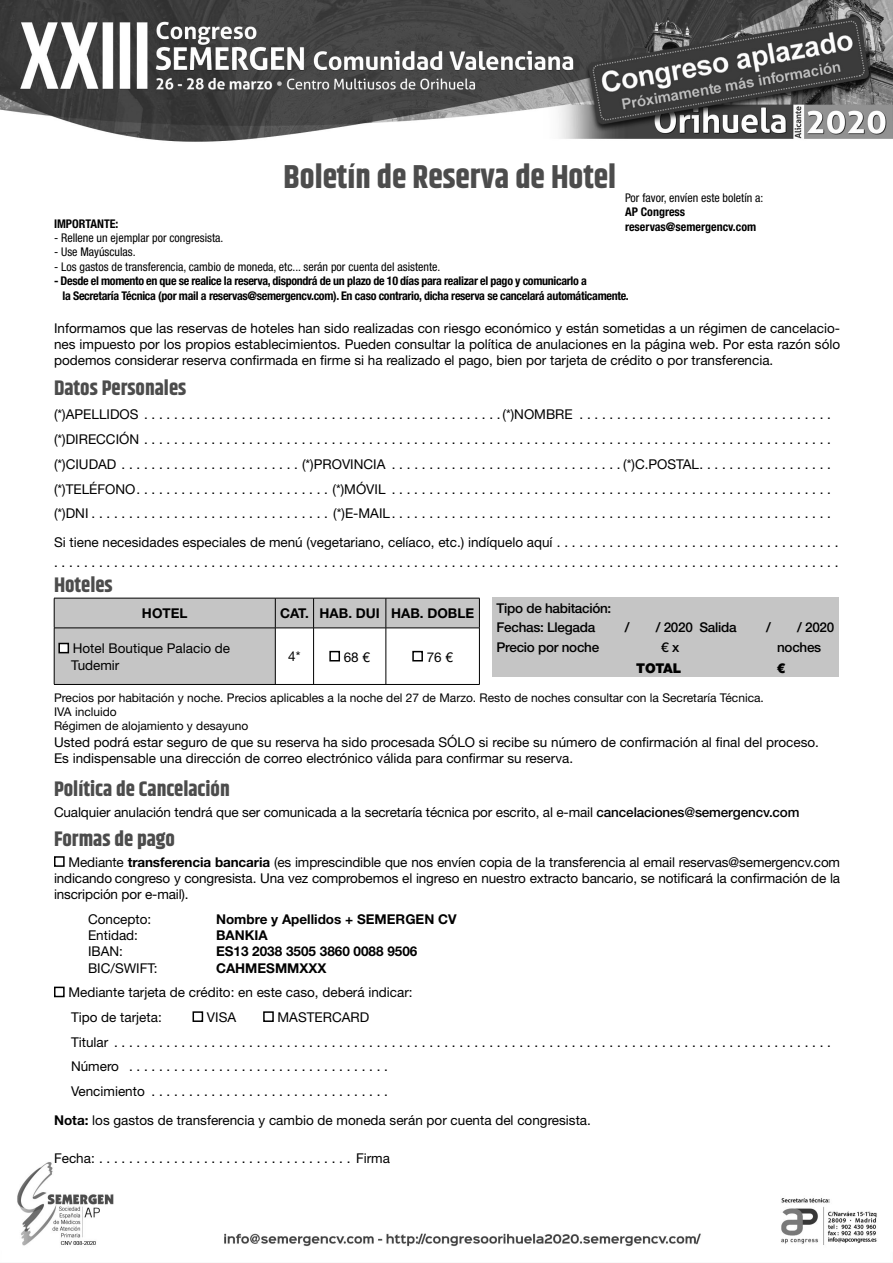
<style>
.page{position:relative;width:893px;height:1263px;background:#fff}
.page>*{position:absolute;margin:0;border:0;box-sizing:border-box;transform-origin:0 0}
.t1{font:700 33px "Khand";color:#4c4c4c}
.t2{font:700 21px "Khand";color:#4c4c4c}
.t3{font:13.5px/24.8px "Helvetica Neue LT Std";color:#000}
.t4{font:700 13.5px "Helvetica Neue LT Std";color:#000}
.t5{font:500 13.5px/18.3px "Helvetica Neue LT Std";letter-spacing:-.02em;color:#000}
.t6{font:900 13.5px "Helvetica Neue LT Std";letter-spacing:-.02em;color:#000}
.t7{font:700 condensed 12px/14.4px "Helvetica Neue LT Std";letter-spacing:-.025em;color:#000}
.t8{font:condensed 12px "Helvetica Neue LT Std";color:#000}
.t9{font:12px/14.4px "Helvetica Neue LT Std";color:#000}
.t10{font:700 condensed 12px/14.4px "Helvetica Neue LT Std";color:#000}
.s1{font-weight:500}
.s2{font-weight:700}
</style>
<div class="page">
<img style="left:0;top:0;width:893px;height:1247px">
<svg style="left:55px;top:599px;width:424px;height:85px"></svg>
<hr style="left:54px;top:598px;width:221px;height:1px;background:#000">
<hr style="left:54px;top:598px;width:1px;height:30px;background:#000">
<hr style="left:275px;top:598px;width:39px;height:1px;background:#000">
<hr style="left:275px;top:598px;width:1px;height:30px;background:#000">
<hr style="left:314px;top:598px;width:72px;height:1px;background:#000">
<hr style="left:313px;top:598px;width:1px;height:30px;background:#000">
<hr style="left:386px;top:598px;width:94px;height:1px;background:#000">
<hr style="left:386px;top:598px;width:1px;height:30px;background:#000">
<hr style="left:479px;top:598px;width:1px;height:30px;background:#000">
<hr style="left:54px;top:628px;width:221px;height:1px;background:#000">
<hr style="left:54px;top:628px;width:1px;height:56px;background:#000">
<hr style="left:275px;top:628px;width:39px;height:1px;background:#000">
<hr style="left:275px;top:628px;width:1px;height:56px;background:#000">
<hr style="left:314px;top:628px;width:72px;height:1px;background:#000">
<hr style="left:313px;top:628px;width:1px;height:56px;background:#000">
<hr style="left:386px;top:628px;width:94px;height:1px;background:#000">
<hr style="left:386px;top:628px;width:1px;height:56px;background:#000">
<hr style="left:479px;top:628px;width:1px;height:56px;background:#000">
<hr style="left:54px;top:684px;width:426px;height:1px;background:#000">
<div style="left:59px;top:643px;width:9px;height:10px;background:#fff"></div>
<div style="left:58px;top:643px;width:11px;height:10px;border:2px solid #000"></div>
<div style="left:329px;top:651px;width:11px;height:10px;border:2px solid #000"></div>
<div style="left:412px;top:651px;width:11px;height:10px;border:2px solid #000"></div>
<div style="left:54px;top:856px;width:11px;height:11px;border:2px solid #000"></div>
<div style="left:54px;top:987px;width:11px;height:10px;border:2px solid #000"></div>
<div style="left:193px;top:1011px;width:10px;height:11px;border:2px solid #000"></div>
<div style="left:263px;top:1011px;width:11px;height:11px;border:2px solid #000"></div>
<div style="left:492px;top:597px;width:347px;height:80px;background:#c5c5c5"></div>
<h1 class="t1" style="left:284px;top:153px;width:334px">Boletín de Reserva de Hotel</h1>
<p class="t8" style="left:625px;top:193px;width:140px">Por favor, envíen este boletín a:</p>
<p class="t10" style="left:625px;top:206px;width:133px">AP Congress reservas@semergencv.com</p>
<p class="t10" style="left:54px;top:218px;width:66px">IMPORTANTE:</p>
<p class="t8" style="left:54px;top:233px;width:171px">- Rellene un ejemplar por congresista.</p>
<p class="t8" style="left:54px;top:248px;width:83px">- Use Mayúsculas.</p>
<p class="t8" style="left:54px;top:262px;width:388px">- Los gastos de transferencia, cambio de moneda, etc... serán por cuenta del asistente.</p>
<p class="t7" style="left:63px;top:275px;width:568px;text-indent:-9px">- Desde el momento en que se realice la reserva, dispondrá de un plazo de 10 días para realizar el pago y comunicarlo a<br>la Secretaría Técnica (por mail a reservas@semergencv.com). En caso contrario, dicha reserva se cancelará automáticamente.</p>
<p class="t3" style="left:54px;top:322px;width:788px;line-height:16.2px;text-align:justify">Informamos que las reservas de hoteles han sido realizadas con riesgo económico y están sometidas a un régimen de cancelacio&shy;nes impuesto por los propios establecimientos. Pueden consultar la política de anulaciones en la página web. Por esta razón sólo podemos considerar reserva confirmada en firme si ha realizado el pago, bien por tarjeta de crédito o por transferencia.</p>
<h2 class="t2" style="left:54px;top:373px;width:134px">Datos Personales</h2>
<p class="t3" style="left:54px;top:404px;width:778px;text-align:justify">(*)APELLIDOS . . . . . . . . . . . . . . . . . . . . . . . . . . . . . . . . . . . . . . . . . . . . . . . . (*)NOMBRE . . . . . . . . . . . . . . . . . . . . . . . . . . . . . . . . . . (*)DIRECCIÓN . . . . . . . . . . . . . . . . . . . . . . . . . . . . . . . . . . . . . . . . . . . . . . . . . . . . . . . . . . . . . . . . . . . . . . . . . . . . . . . . . . . . . . . . . . . . (*)CIUDAD . . . . . . . . . . . . . . . . . . . . . . . . (*)PROVINCIA . . . . . . . . . . . . . . . . . . . . . . . . . . . . . . . (*)C.POSTAL . . . . . . . . . . . . . . . . . . (*)TELÉFONO . . . . . . . . . . . . . . . . . . . . . . . . . . (*)MÓVIL . . . . . . . . . . . . . . . . . . . . . . . . . . . . . . . . . . . . . . . . . . . . . . . . . . . . . . . . . . . (*)DNI . . . . . . . . . . . . . . . . . . . . . . . . . . . . . . . . (*)E-MAIL . . . . . . . . . . . . . . . . . . . . . . . . . . . . . . . . . . . . . . . . . . . . . . . . . . . . . . . . . . .</p>
<p class="t3" style="left:54px;top:534px;width:786px;line-height:19.5px">Si tiene necesidades especiales de menú (vegetariano, celíaco, etc.) indíquelo aquí . . . . . . . . . . . . . . . . . . . . . . . . . . . . . . . . . . . . . . . . . . . . . . . . . . . . . . . . . . . . . . . . . . . . . . . . . . . . . . . . . . . . . . . . . . . . . . . . . . . . . . . . . . . . . . . . . . . . . . . . . . . . . . . . . . . . . . . . . . . . . . .</p>
<h2 class="t2" style="left:54px;top:570px;width:60px">Hoteles</h2>
<p class="t4" style="left:142px;top:608px;width:47px">HOTEL</p>
<p class="t4" style="left:280px;top:608px;width:196px">CAT. HAB. DUI HAB. DOBLE</p>
<p class="t3" style="left:71px;top:642px;width:160px;line-height:16.2px">Hotel Boutique Palacio de<br>Tudemir</p>
<p class="t3" style="left:288px;top:645px;width:14px">4*</p>
<p class="t3" style="left:344px;top:646px;width:28px">68 €</p>
<p class="t3" style="left:427px;top:646px;width:28px">76 €</p>
<p class="t9" style="left:54px;top:691px;width:711px">Precios por habitación y noche. Precios aplicables a la noche del 27 de Marzo. Resto de noches consultar con la Secretaría Técnica.<br>IVA incluido<br>Régimen de alojamiento y desayuno</p>
<p class="t3" style="left:54px;top:735px;width:766px;line-height:16.2px">Usted podrá estar seguro de que su reserva ha sido procesada SÓLO si recibe su número de confirmación al final del proceso.<br>Es indispensable una dirección de correo electrónico válida para confirmar su reserva.</p>
<h2 class="t2" style="left:54px;top:774px;width:177px">Política de Cancelación</h2>
<p class="t3" style="left:54px;top:801px;width:747px">Cualquier anulación tendrá que ser comunicada a la secretaría técnica por escrito, al e-mail <span class="s1">cancelaciones@semergencv.com</span></p>
<h2 class="t2" style="left:54px;top:824px;width:123px">Formas de pago</h2>
<p class="t3" style="left:54px;top:855px;width:788px;line-height:16.2px;text-align:justify;text-indent:15px">Mediante <span class="s2">transferencia bancaria</span> (es imprescindible que nos envíen copia de la transferencia al email reservas@semergencv.com indicando congreso y congresista. Una vez comprobemos el ingreso en nuestro extracto bancario, se notificará la confirmación de la inscripción por e-mail).</p>
<p class="t3" style="left:88px;top:908px;width:65px">Concepto:</p>
<p class="t4" style="left:216px;top:914px;width:242px">Nombre y Apellidos + SEMERGEN CV</p>
<p class="t3" style="left:88px;top:925px;width:52px">Entidad:</p>
<p class="t4" style="left:216px;top:930px;width:53px">BANKIA</p>
<p class="t3" style="left:88px;top:941px;width:36px">IBAN:</p>
<p class="t4" style="left:216px;top:947px;width:203px">ES13 2038 3505 3860 0088 9506</p>
<p class="t3" style="left:88px;top:957px;width:71px">BIC/SWIFT:</p>
<p class="t4" style="left:216px;top:963px;width:112px">CAHMESMMXXX</p>
<p class="t3" style="left:68px;top:982px;width:346px">Mediante tarjeta de crédito: en este caso, deberá indicar:<br>Tipo de tarjeta:</p>
<p class="t5" style="left:496px;top:601px;width:116px">Tipo de habitación:<br>Fechas: Llegada</p>
<p class="t5" style="left:625px;top:619px;width:6px">/</p>
<p class="t5" style="left:656px;top:619px;width:82px">/ 2020 Salida</p>
<p class="t5" style="left:766px;top:619px;width:6px">/</p>
<p class="t5" style="left:797px;top:619px;width:39px">/ 2020</p>
<p class="t5" style="left:496px;top:640px;width:104px">Precio por noche</p>
<p class="t5" style="left:661px;top:640px;width:19px">€ x</p>
<p class="t5" style="left:777px;top:640px;width:46px">noches</p>
<p class="t6" style="left:636px;top:663px;width:46px">TOTAL</p>
<p class="t6" style="left:777px;top:663px;width:11px">€</p>
<p class="t3" style="left:71px;top:1006px;width:761px;text-indent:207px">MASTERCARD<br>Titular . . . . . . . . . . . . . . . . . . . . . . . . . . . . . . . . . . . . . . . . . . . . . . . . . . . . . . . . . . . . . . . . . . . . . . . . . . . . . . . . . . . . . . . . . . . . . . . .<br>Número . . . . . . . . . . . . . . . . . . . . . . . . . . . . . . . . . . .<br>Vencimiento . . . . . . . . . . . . . . . . . . . . . . . . . . . . . . . .</p>
<p class="t3" style="left:54px;top:1109px;width:538px"><span class="s2">Nota:</span> los gastos de transferencia y cambio de moneda serán por cuenta del congresista.</p>
<p class="t3" style="left:54px;top:1147px;width:338px">Fecha: . . . . . . . . . . . . . . . . . . . . . . . . . . . . . . . . . . Firma</p>
<p class="t3" style="left:207px;top:1006px;width:31px">VISA</p>
</div>
